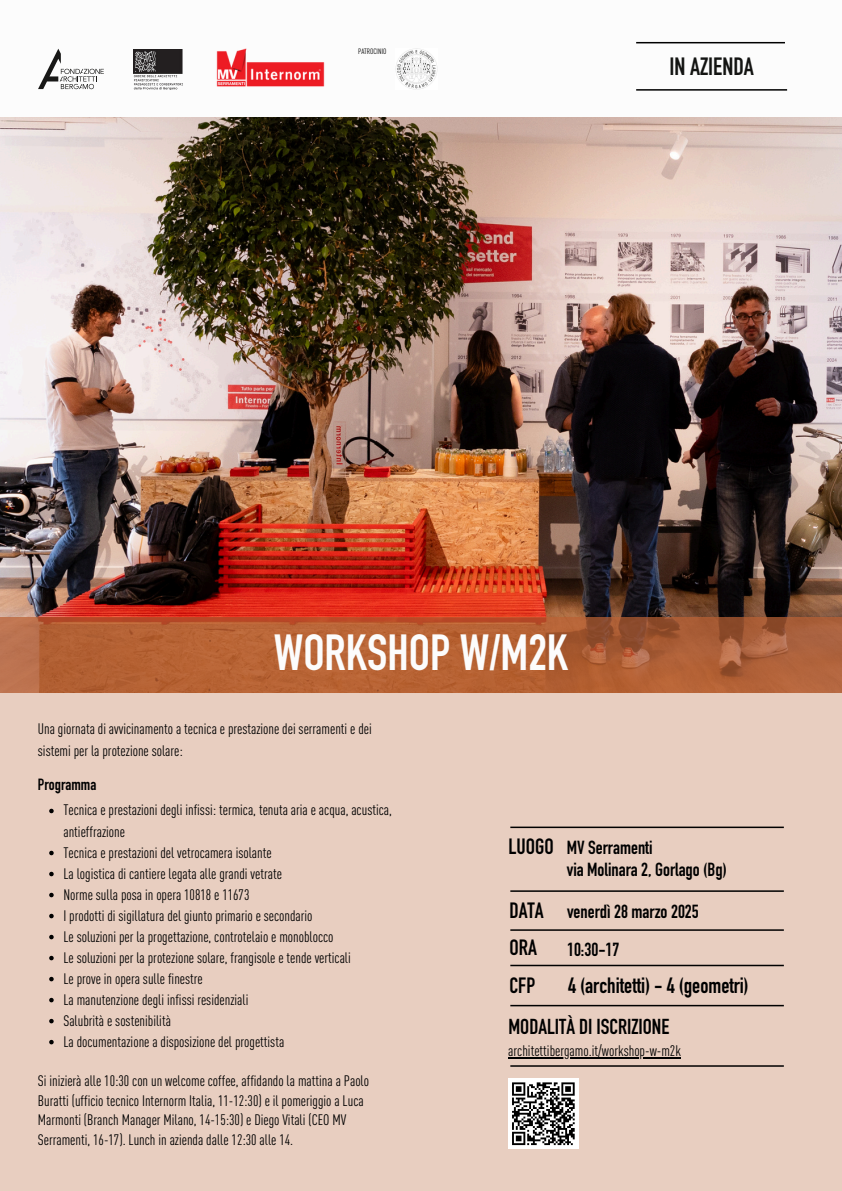
<style>
.page{position:relative;width:842px;height:1191px;background:#fff}
.page>*{position:absolute;margin:0;border:0;box-sizing:border-box;transform-origin:0 0}
.t1{font:700 50px "DIN Condensed";color:#fcfcfc}
.t2{font:700 24.7px "DIN Condensed";color:#131412}
.t3{font:700 21.8px "DIN Condensed";color:#000}
.t4{font:700 21.3px "DIN Condensed";color:#000}
.t5{font:700 18.7px "DIN Condensed";color:#000}
.t6{font:700 16px "DIN Condensed";color:#000}
.t7{font:condensed 15.1px "DIN Pro";color:#000}
.t8{font:condensed 15px/19.5px "DIN Pro";color:#000}
.t9{font:condensed 7.7px "DIN Pro";color:#000}
</style>
<div class="page">
<img style="left:134px;top:49px;width:49px;height:40px">
<svg style="left:38px;top:49px;width:66px;height:40px"></svg>
<div style="left:0;top:671px;width:842px;height:519px;background:#e8cec0"></div>
<img style="left:0;top:117px;width:842px;height:500px">
<svg style="left:0;top:617px;width:842px;height:76px;fill:#b56235"></svg>
<div style="left:508px;top:1078px;width:70px;height:70px;background:#fff"></div>
<svg style="left:512px;top:1082px;width:63px;height:63px"></svg>
<hr style="left:510px;top:826px;width:274px;height:2px;background:#000">
<hr style="left:510px;top:1065px;width:274px;height:1px;background:#000">
<hr style="left:510px;top:1004px;width:274px;height:2px;background:#000">
<hr style="left:510px;top:964px;width:274px;height:2px;background:#000">
<hr style="left:510px;top:890px;width:274px;height:1px;background:#000">
<hr style="left:510px;top:929px;width:274px;height:1px;background:#000">
<hr style="left:508px;top:1056px;width:173px;height:2px;background:#000">
<hr style="left:636px;top:89px;width:151px;height:2px;background:#000">
<hr style="left:636px;top:42px;width:149px;height:1px;background:#000">
<img style="left:216px;top:48px;width:109px;height:39px">
<img style="left:396px;top:49px;width:41px;height:40px">
<svg style="left:49px;top:808px;width:5px;height:5px"></svg>
<svg style="left:49px;top:850px;width:5px;height:5px"></svg>
<svg style="left:49px;top:871px;width:5px;height:5px"></svg>
<svg style="left:49px;top:892px;width:5px;height:5px"></svg>
<svg style="left:49px;top:913px;width:5px;height:5px"></svg>
<svg style="left:49px;top:934px;width:5px;height:5px"></svg>
<svg style="left:49px;top:955px;width:5px;height:5px"></svg>
<svg style="left:49px;top:976px;width:5px;height:5px"></svg>
<svg style="left:49px;top:997px;width:5px;height:5px"></svg>
<svg style="left:49px;top:1018px;width:5px;height:5px"></svg>
<svg style="left:49px;top:1039px;width:5px;height:5px"></svg>
<h5 class="t9" style="left:358px;top:47px;width:30px">PATROCINIO</h5>
<h3 class="t2" style="left:669px;top:57px;width:86px">IN AZIENDA</h3>
<p class="t1" style="left:274px;top:634px;width:296px">WORKSHOP W/M2K</p>
<p class="t8" style="left:38px;top:717px;width:335px;line-height:21.8px">Una giornata di avvicinamento a tecnica e prestazione dei serramenti e dei sistemi per la protezione solare:</p>
<p class="t6" style="left:38px;top:778px;width:60px">Programma</p>
<h6 class="t8" style="left:63px;top:799px;width:330px;line-height:21px">Tecnica e prestazioni degli infissi: termica, tenuta aria e acqua, acustica, antieffrazione</h6>
<p class="t8" style="left:63px;top:842px;width:210px">Tecnica e prestazioni del vetrocamera isolante</p>
<p class="t8" style="left:63px;top:863px;width:220px">La logistica di cantiere legata alle grandi vetrate</p>
<p class="t8" style="left:63px;top:884px;width:187px">Norme sulla posa in opera 10818 e 11673</p>
<p class="t8" style="left:63px;top:905px;width:251px">I prodotti di sigillatura del giunto primario e secondario</p>
<p class="t8" style="left:63px;top:926px;width:272px">Le soluzioni per la progettazione, controtelaio e monoblocco</p>
<p class="t8" style="left:63px;top:947px;width:289px">Le soluzioni per la protezione solare, frangisole e tende verticali</p>
<p class="t8" style="left:63px;top:968px;width:141px">Le prove in opera sulle finestre</p>
<p class="t8" style="left:63px;top:989px;width:186px">La manutenzione degli infissi residenziali</p>
<p class="t8" style="left:63px;top:1010px;width:109px">Salubrità e sostenibilità</p>
<p class="t8" style="left:63px;top:1031px;width:222px">La documentazione a disposizione del progettista</p>
<p class="t8" style="left:38px;top:1070px;width:333px">Si inizierà alle 10:30 con un welcome coffee, affidando la mattina a Paolo Buratti (ufficio tecnico Internorm Italia, 11-12:30) e il pomeriggio a Luca Marmonti (Branch Manager Milano, 14-15:30) e Diego Vitali (CEO MV Serramenti, 16-17). Lunch in azienda dalle 12:30 alle 14.</p>
<p class="t3" style="left:508px;top:838px;width:47px">LUOGO</p>
<h1 class="t5" style="left:567px;top:840px;width:87px">MV Serramenti</h1>
<p class="t5" style="left:567px;top:862px;width:162px">via Molinara 2, Gorlago (Bg)</p>
<p class="t5" style="left:567px;top:904px;width:133px">venerdì 28 marzo 2025</p>
<p class="t5" style="left:567px;top:942px;width:54px">10:30-17</p>
<h2 class="t3" style="left:568px;top:977px;width:182px">4 (architetti) - 4 (geometri)</h2>
<p class="t4" style="left:508px;top:1019px;width:162px">MODALITÀ DI ISCRIZIONE</p>
<p class="t7" style="left:508px;top:1041px;width:174px">architettibergamo.it/workshop-w-m2k</p>
<p class="t3" style="left:509px;top:902px;width:36px">DATA</p>
<p class="t3" style="left:509px;top:939px;width:29px">ORA</p>
<p class="t3" style="left:509px;top:976px;width:27px">CFP</p>
</div>
